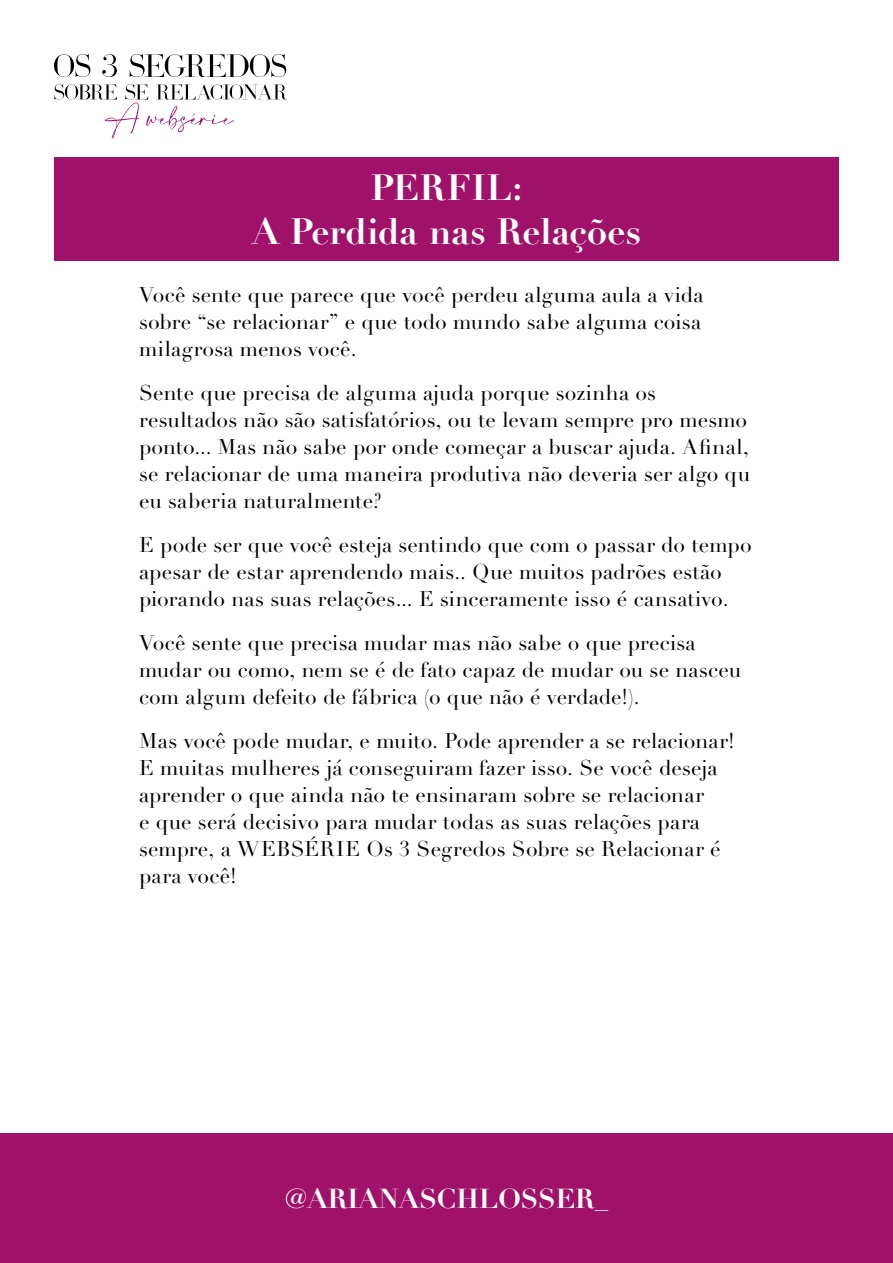
<style>
.page{position:relative;width:893px;height:1263px;background:#fff}
.page>*{position:absolute;margin:0;border:0;box-sizing:border-box;transform-origin:0 0}
.t1{font:700 36px/43.2px "Didot LT Pro";color:#fff;text-align:center}
.t2{font:700 27px "Didot LT Pro";color:#fff}
.t3{font:21px/27px "Didot LT Pro";letter-spacing:.005em;color:#000}
</style>
<div class="page">
<div style="left:0;top:1133px;width:893px;height:130px;background:#a0126a"></div>
<svg style="left:54px;top:54px;width:36px;height:23px"></svg>
<svg style="left:102px;top:54px;width:15px;height:23px"></svg>
<svg style="left:130px;top:54px;width:156px;height:23px"></svg>
<svg style="left:54px;top:84px;width:232px;height:54px"></svg>
<div style="left:54px;top:157px;width:785px;height:103px;background:#a0126a"></div>
<h1 class="t1" style="left:252px;top:167px;width:390px">PERFIL:<br>A Perdida nas Relações</h1>
<p class="t3" style="left:139px;top:281px;width:566px">Você sente que parece que você perdeu alguma aula a vida sobre “se relacionar” e que todo mundo sabe alguma coisa milagrosa menos você.</p>
<p class="t3" style="left:139px;top:379px;width:613px">Sente que precisa de alguma ajuda porque sozinha os resultados não são satisfatórios, ou te levam sempre pro mesmo ponto... Mas não sabe por onde começar a buscar ajuda. Afinal, se relacionar de uma maneira produtiva não deveria ser algo qu eu saberia naturalmente?</p>
<p class="t3" style="left:139px;top:531px;width:614px">E pode ser que você esteja sentindo que com o passar do tempo apesar de estar aprendendo mais.. Que muitos padrões estão piorando nas suas relações... E sinceramente isso é cansativo.</p>
<p class="t3" style="left:139px;top:629px;width:604px">Você sente que precisa mudar mas não sabe o que precisa mudar ou como, nem se é de fato capaz de mudar ou se nasceu com algum defeito de fábrica (o que não é verdade!).</p>
<p class="t3" style="left:139px;top:727px;width:597px">Mas você pode mudar, e muito. Pode aprender a se relacionar!<br>E muitas mulheres já conseguiram fazer isso. Se você deseja aprender o que ainda não te ensinaram sobre se relacionar<br>e que será decisivo para mudar todas as suas relações para sempre, a WEBSÉRIE Os 3 Segredos Sobre se Relacionar é para você!</p>
<p class="t2" style="left:285px;top:1181px;width:325px">@ARIANASCHLOSSER_</p>
</div>
